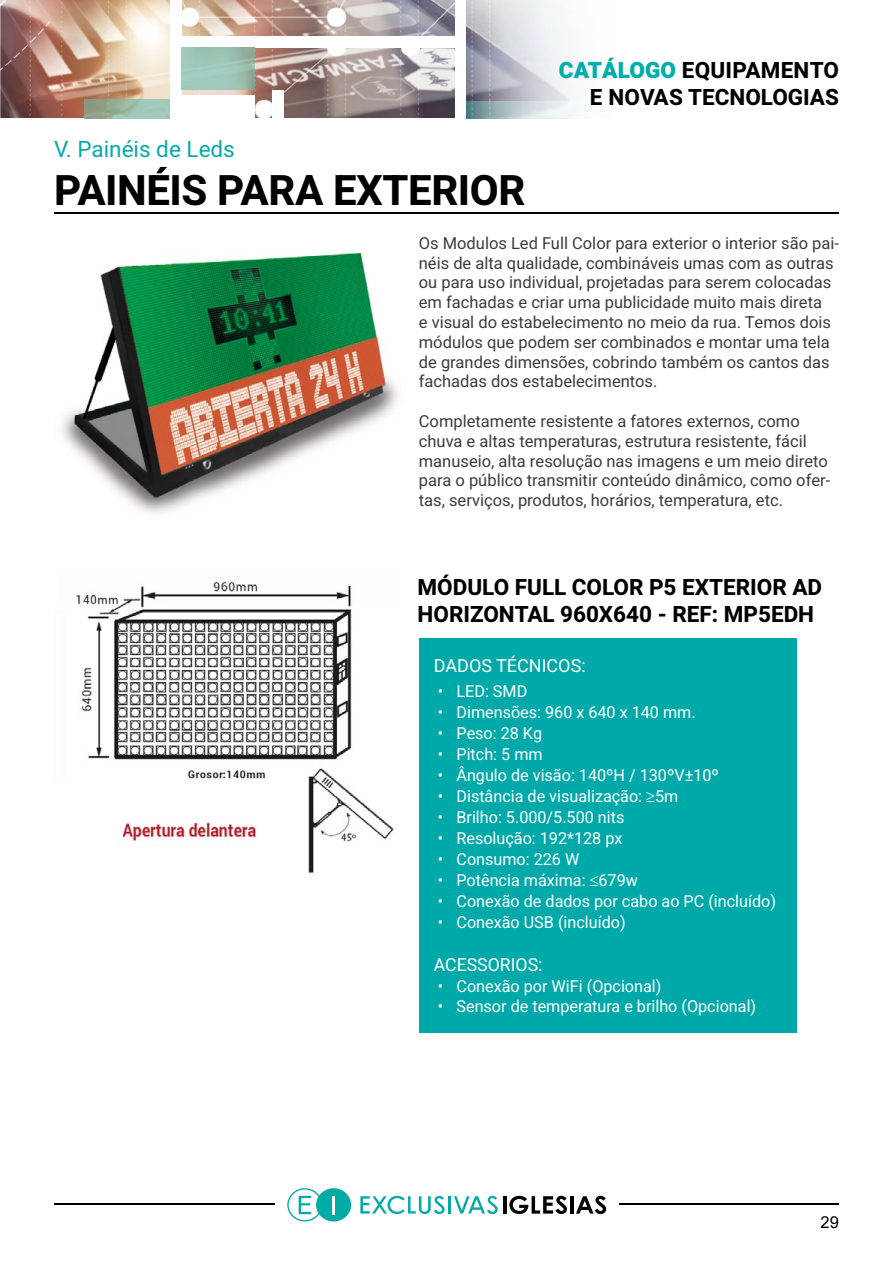
<style>
.page{position:relative;width:893px;height:1263px;background:#fff}
.page>*{position:absolute;margin:0;border:0;box-sizing:border-box;transform-origin:0 0}
.t1{font:700 42px "Heebo";letter-spacing:-.01em;color:#000}
.t2{font:700 22.5px/27px "Heebo";color:#000;text-align:right}
.t3{font:22.5px "Heebo";color:#07a9a9}
.t4{font:18px "Heebo";color:#fff}
.t5{font:16.5px/19.8px "Heebo";color:#3c3c3b}
.t6{font:16.5px "Heebo";color:#fff}
.t7{font:16.5px "Arial";color:#000}
.s1{font-weight:900;color:#00afaa}
</style>
<div class="page">
<img style="left:0;top:0;width:455px;height:118px">
<div style="left:273px;top:91px;width:11px;height:27px;background:#fff"></div>
<img style="left:84px;top:100px;width:86px;height:18px">
<div style="left:170px;top:0;width:11px;height:118px;background:#fff"></div>
<div style="left:170px;top:37px;width:285px;height:11px;background:#fff"></div>
<img style="left:181px;top:48px;width:74px;height:42px">
<div style="left:179px;top:95px;width:76px;height:23px;background:#fff"></div>
<img style="left:466px;top:0;width:110px;height:118px">
<hr style="left:54px;top:1203px;width:785px;height:2px;background:#000">
<hr style="left:54px;top:212px;width:785px;height:2px;background:#000">
<div style="left:275px;top:1185px;width:343px;height:41px;background:#fff"></div>
<svg style="left:287px;top:1188px;width:64px;height:33px"></svg>
<hr style="left:332px;top:1196px;width:3px;height:18px;background:#fff">
<svg style="left:360px;top:1196px;width:85px;height:18px"></svg>
<hr style="left:448px;top:1196px;width:3px;height:17px;background:#00aaa7">
<svg style="left:454px;top:1196px;width:44px;height:18px"></svg>
<hr style="left:503px;top:1196px;width:3px;height:17px;background:#000">
<svg style="left:509px;top:1196px;width:58px;height:18px"></svg>
<hr style="left:570px;top:1196px;width:3px;height:17px;background:#000">
<svg style="left:576px;top:1196px;width:30px;height:18px"></svg>
<img style="left:62px;top:253px;width:336px;height:261px">
<img style="left:76px;top:581px;width:318px;height:293px">
<div style="left:419px;top:638px;width:377px;height:394px;background:#00a9a9"></div>
<h2 class="t2" style="left:559px;top:56px;width:282px"><span class="s1">CATÁLOGO</span> EQUIPAMENTO<br>E NOVAS TECNOLOGIAS</h2>
<h2 class="t3" style="left:54px;top:133px;width:182px">V. Painéis de Leds</h2>
<h1 class="t1" style="left:54px;top:161px;width:473px">PAINÉIS PARA EXTERIOR</h1>
<p class="t5" style="left:419px;top:233px;width:422px">Os Modulos Led Full Color para exterior o interior são pai&shy;néis de alta qualidade, combináveis umas com as outras ou para uso individual, projetadas para serem colocadas em fachadas e criar uma publicidade muito mais direta<br>e visual do estabelecimento no meio da rua. Temos dois módulos que podem ser combinados e montar uma tela de grandes dimensões, cobrindo também os cantos das fachadas dos estabelecimentos.</p>
<p class="t5" style="left:419px;top:411px;width:413px">Completamente resistente a fatores externos, como chuva e altas temperaturas, estrutura resistente, fácil manuseio, alta resolução nas imagens e um meio direto para o público transmitir conteúdo dinâmico, como ofer&shy;tas, serviços, produtos, horários, temperatura, etc.</p>
<h2 class="t2" style="left:418px;top:573px;width:406px;text-align:left">MÓDULO FULL COLOR P5 EXTERIOR AD<br>HORIZONTAL 960X640 - REF: MP5EDH</h2>
<p class="t4" style="left:434px;top:653px;width:154px">DADOS TÉCNICOS:</p>
<p class="t6" style="left:438px;top:680px;width:91px">• LED: SMD</p>
<p class="t6" style="left:438px;top:701px;width:259px">• Dimensões: 960 x 640 x 140 mm.</p>
<p class="t6" style="left:438px;top:722px;width:106px">• Peso: 28 Kg</p>
<p class="t6" style="left:438px;top:743px;width:106px">• Pitch: 5 mm</p>
<p class="t6" style="left:438px;top:764px;width:282px">• Ângulo de visão: 140ºH / 130ºV±10º</p>
<p class="t6" style="left:438px;top:785px;width:242px">• Distância de visualização: ≥5m</p>
<p class="t6" style="left:438px;top:806px;width:188px">• Brilho: 5.000/5.500 nits</p>
<p class="t6" style="left:438px;top:827px;width:186px">• Resolução: 192*128 px</p>
<p class="t6" style="left:438px;top:848px;width:143px">• Consumo: 226 W</p>
<p class="t6" style="left:438px;top:869px;width:201px">• Potência máxima: ≤679w</p>
<p class="t6" style="left:438px;top:890px;width:340px">• Conexão de dados por cabo ao PC (incluído)</p>
<p class="t6" style="left:438px;top:911px;width:189px">• Conexão USB (incluído)</p>
<p class="t4" style="left:434px;top:952px;width:110px">ACESSORIOS:</p>
<p class="t6" style="left:438px;top:974px;width:225px">• Conexão por WiFi (Opcional)</p>
<p class="t6" style="left:438px;top:994px;width:320px">• Sensor de temperatura e brilho (Opcional)</p>
<p class="t7" style="left:821px;top:1210px;width:20px">29</p>
</div>
